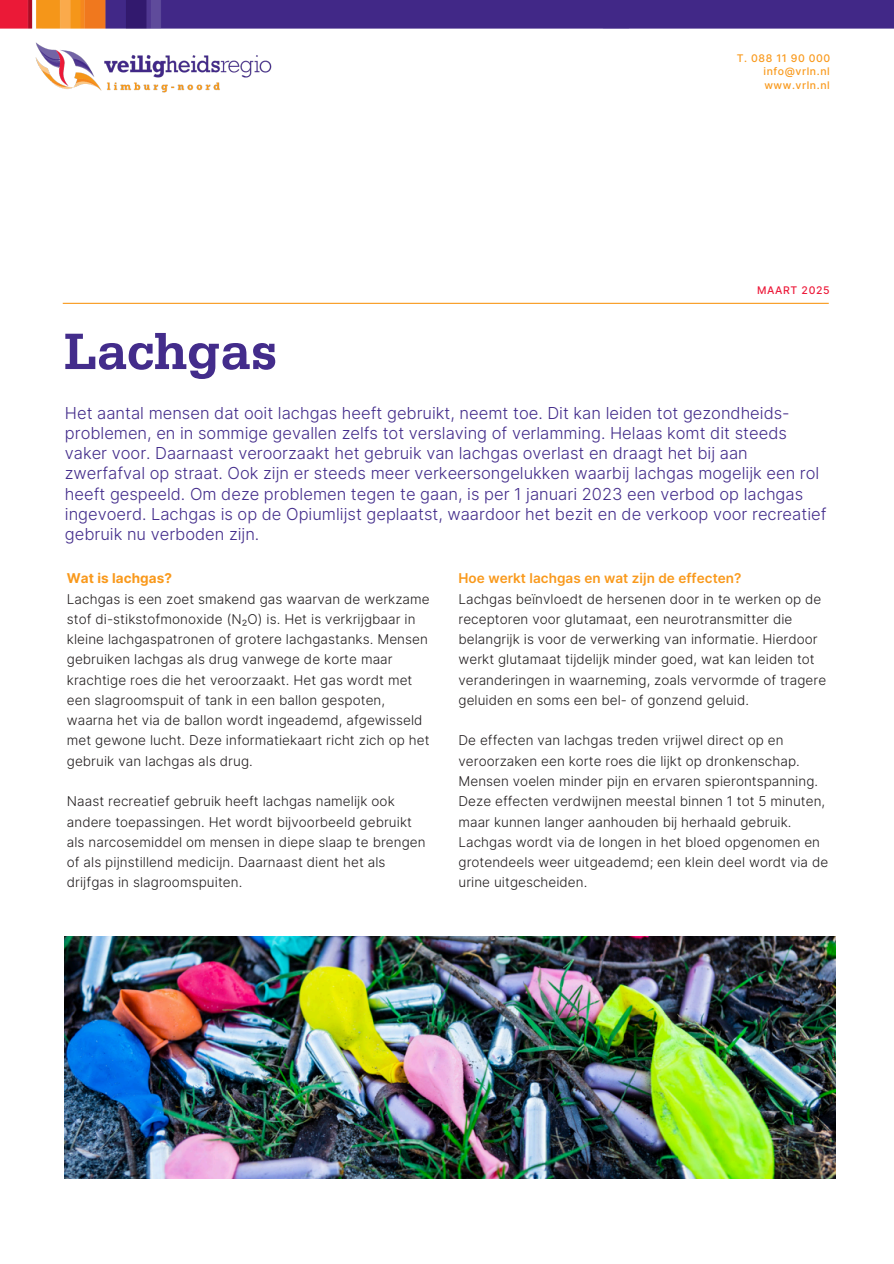
<style>
.page{position:relative;width:894px;height:1264px;background:#fff}
.page>*{position:absolute;margin:0;border:0;box-sizing:border-box;transform-origin:0 0}
.t1{font:700 54px "Serifa Std";color:#432c8b}
.t2{font:300 16.5px/20.2px "Inter";color:#432c8b}
.t3{font:300 13.5px/20.2px "Inter";letter-spacing:.005em;color:#231f20}
.t4{font:500 10.5px/13.5px "Inter";letter-spacing:.055em;color:#f9991c;text-align:justify}
.t5{font:500 10.5px "Inter";letter-spacing:.065em;color:#ed1a3a}
.s1{font-weight:700;color:#f9991c}
.s2{font-weight:600;color:#f9991c}
</style>
<div class="page">
<img style="left:0;top:0;width:893px;height:93px">
<hr style="left:63px;top:303px;width:765px;height:1px;background:#f9991c">
<img style="left:65px;top:936px;width:770px;height:242px">
<p class="t4" style="left:763px;top:51px;width:68px;text-indent:-27px">T. 088 11 90 000 info@vrln.nl www.vrln.nl</p>
<p class="t1" style="left:64px;top:334px;width:215px">Lachgas</p>
<h4 class="t5" style="left:756px;top:283px;width:74px">MAART 2025</h4>
<h3 class="t2" style="left:65px;top:402px;width:762px">Het aantal mensen dat ooit lachgas heeft gebruikt, neemt toe. Dit kan leiden tot gezondheids&shy;problemen, en in sommige gevallen zelfs tot verslaving of verlamming. Helaas komt dit steeds vaker voor. Daarnaast veroorzaakt het gebruik van lachgas overlast en draagt het bij aan zwerfafval op straat. Ook zijn er steeds meer verkeersongelukken waarbij lachgas mogelijk een rol heeft gespeeld. Om deze problemen tegen te gaan, is per 1 januari 2023 een verbod op lachgas ingevoerd. Lachgas is op de Opiumlijst geplaatst, waardoor het bezit en de verkoop voor recreatief gebruik nu verboden zijn.</h3>
<h1 class="t3" style="left:67px;top:568px;width:364px"><span class="s1">Wat is lachgas?<br></span>Lachgas is een zoet smakend gas waarvan de werkzame stof di-stikstofmonoxide (N₂O) is. Het is verkrijgbaar in kleine lachgaspatronen of grotere lachgastanks. Mensen gebruiken lachgas als drug vanwege de korte maar krachtige roes die het veroorzaakt. Het gas wordt met een slagroomspuit of tank in een ballon gespoten, waarna het via de ballon wordt ingeademd, afgewisseld met gewone lucht. Deze informatiekaart richt zich op het gebruik van lachgas als drug.</h1>
<h2 class="t3" style="left:67px;top:791px;width:360px">Naast recreatief gebruik heeft lachgas namelijk ook andere toepassingen. Het wordt bijvoorbeeld gebruikt als narcosemiddel om mensen in diepe slaap te brengen of als pijnstillend medicijn. Daarnaast dient het als drijfgas in slagroomspuiten.</h2>
<h3 class="t3" style="left:458px;top:568px;width:369px"><span class="s2">Hoe werkt lachgas en wat zijn de effecten?<br></span>Lachgas beïnvloedt de hersenen door in te werken op de receptoren voor glutamaat, een neurotransmitter die belangrijk is voor de verwerking van informatie. Hierdoor werkt glutamaat tijdelijk minder goed, wat kan leiden tot veranderingen in waarneming, zoals vervormde of tragere geluiden en soms een bel- of gonzend geluid.</h3>
<h3 class="t3" style="left:458px;top:730px;width:371px">De effecten van lachgas treden vrijwel direct op en veroorzaken een korte roes die lijkt op dronkenschap.<br>Mensen voelen minder pijn en ervaren spierontspanning.<br>Deze effecten verdwijnen meestal binnen 1 tot 5 minuten, maar kunnen langer aanhouden bij herhaald gebruik.<br>Lachgas wordt via de longen in het bloed opgenomen en grotendeels weer uitgeademd; een klein deel wordt via de urine uitgescheiden.</h3>
</div>
